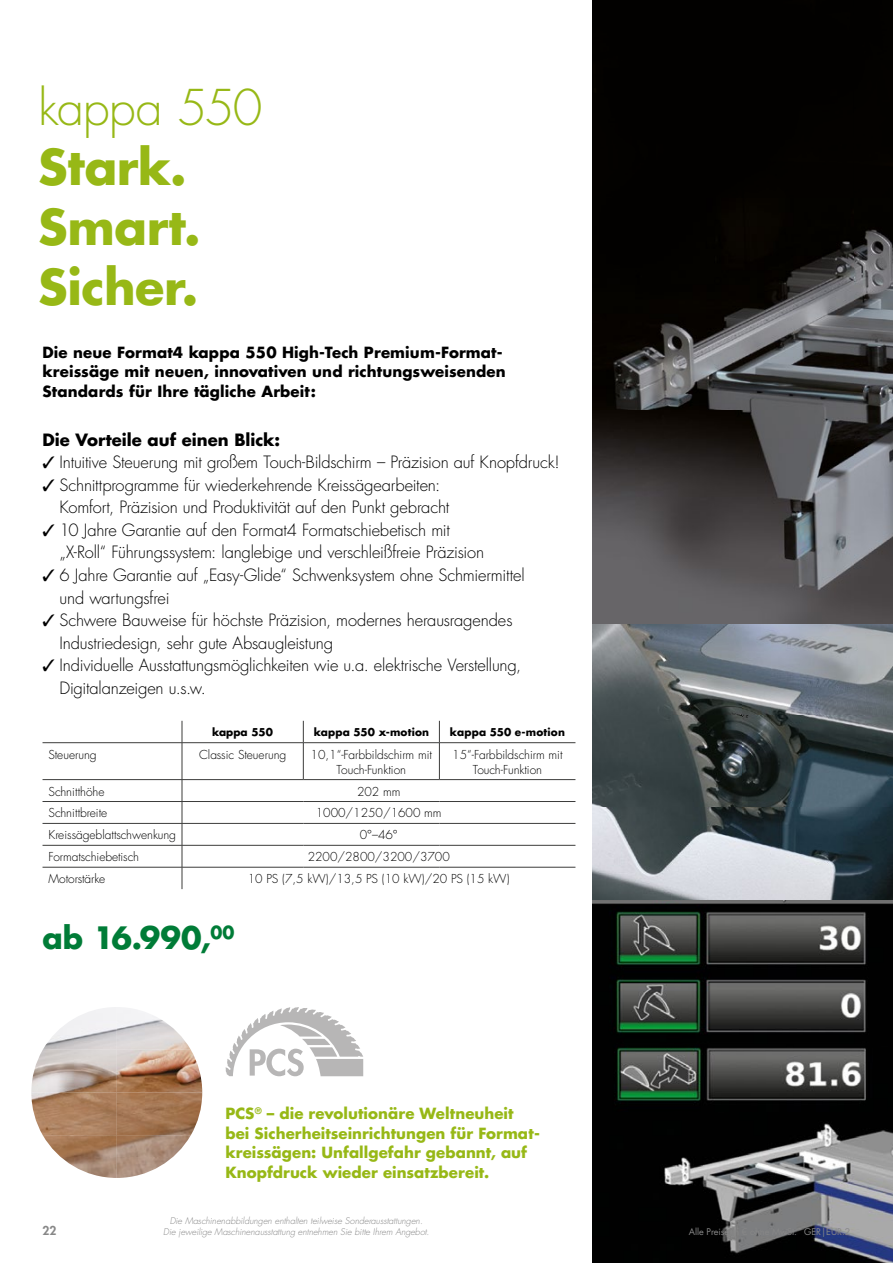
<style>
.page{position:relative;width:893px;height:1263px;background:#fff}
.page>*{position:absolute;margin:0;border:0;box-sizing:border-box;transform-origin:0 0}
.t1{font:700 48px/60px "Futura OT";letter-spacing:-.01em;color:#97b816}
.t2{font:300 48px "Futura OT";letter-spacing:-.03em;color:#97b816}
.t3{font:700 30px "Futura OT";letter-spacing:-.005em;color:#007c37}
.t4{font:300 16.5px/22.5px "Futura OT";letter-spacing:-.01em;color:#000}
.t5{font:700 16.5px "Futura OT";color:#000}
.t6{font:700 15px/19.5px "Futura OT";letter-spacing:.005em;color:#97b816}
.t7{font:700 15px/19.5px "Futura OT";letter-spacing:.01em;color:#000}
.t8{font:300 12px/15px "Futura OT";color:#000;text-align:center}
.t9{font:600 12px "Futura OT";color:#878787}
.t10{font:700 10.5px "Futura OT";letter-spacing:.015em;color:#000}
.t11{font:italic 300 9px/11.2px "Futura OT";color:#878787;text-align:center}
.t12{font:9px "Futura OT";color:#878787}
</style>
<div class="page">
<svg style="left:225px;top:1007px;width:138px;height:69px"></svg>
<img style="left:592px;top:0;width:301px;height:900px">
<img style="left:43px;top:1007px;width:147px;height:42px">
<img style="left:31px;top:1049px;width:171px;height:86px">
<img style="left:43px;top:1135px;width:148px;height:43px">
<svg style="left:592px;top:900px;width:301px;height:363px;background:#323535"></svg>
<img style="left:609px;top:1045px;width:278px;height:66px">
<svg style="left:182px;top:721px;width:1px;height:21px"></svg>
<svg style="left:303px;top:721px;width:1px;height:21px"></svg>
<svg style="left:439px;top:721px;width:1px;height:21px"></svg>
<hr style="left:182px;top:743px;width:1px;height:36px;background:#3c3c3b">
<hr style="left:303px;top:743px;width:1px;height:36px;background:#3c3c3b">
<hr style="left:439px;top:743px;width:1px;height:36px;background:#3c3c3b">
<hr style="left:43px;top:801px;width:139px;height:1px;background:#3c3c3b">
<hr style="left:182px;top:801px;width:121px;height:1px;background:#3c3c3b">
<hr style="left:303px;top:801px;width:136px;height:1px;background:#3c3c3b">
<hr style="left:439px;top:801px;width:136px;height:1px;background:#3c3c3b">
<hr style="left:43px;top:823px;width:139px;height:1px;background:#3c3c3b">
<hr style="left:182px;top:823px;width:121px;height:1px;background:#3c3c3b">
<hr style="left:303px;top:823px;width:136px;height:1px;background:#3c3c3b">
<hr style="left:439px;top:823px;width:136px;height:1px;background:#3c3c3b">
<hr style="left:43px;top:845px;width:139px;height:1px;background:#3c3c3b">
<hr style="left:182px;top:845px;width:121px;height:1px;background:#3c3c3b">
<hr style="left:303px;top:845px;width:136px;height:1px;background:#3c3c3b">
<hr style="left:439px;top:845px;width:136px;height:1px;background:#3c3c3b">
<hr style="left:43px;top:867px;width:139px;height:1px;background:#3c3c3b">
<hr style="left:182px;top:867px;width:121px;height:1px;background:#3c3c3b">
<svg style="left:182px;top:780px;width:1px;height:109px"></svg>
<hr style="left:303px;top:867px;width:136px;height:1px;background:#3c3c3b">
<hr style="left:439px;top:867px;width:136px;height:1px;background:#3c3c3b">
<hr style="left:43px;top:742px;width:139px;height:1px;background:#3c3c3b">
<hr style="left:182px;top:742px;width:121px;height:1px;background:#3c3c3b">
<hr style="left:303px;top:742px;width:136px;height:1px;background:#3c3c3b">
<hr style="left:439px;top:742px;width:136px;height:1px;background:#3c3c3b">
<hr style="left:43px;top:779px;width:139px;height:1px;background:#3c3c3b">
<hr style="left:182px;top:779px;width:121px;height:1px;background:#3c3c3b">
<hr style="left:303px;top:779px;width:136px;height:1px;background:#3c3c3b">
<hr style="left:439px;top:779px;width:136px;height:1px;background:#3c3c3b">
<h1 class="t2" style="left:38px;top:75px;width:226px">kappa 550</h1>
<h1 class="t1" style="left:38px;top:134px;width:164px">Stark.<br>Smart.<br>Sicher.</h1>
<p class="t7" style="left:43px;top:342px;width:465px">Die neue Format4 kappa 550 High-Tech Premium-Format&shy;kreissäge mit neuen, innovativen und richtungsweisenden<br>Standards für Ihre tägliche Arbeit:</p>
<p class="t5" style="left:43px;top:427px;width:239px">Die Vorteile auf einen Blick:</p>
<p class="t4" style="left:43px;top:451px;width:519px">✓ Intuitive Steuerung mit großem Touch-Bildschirm – Präzision auf Knopfdruck!</p>
<p class="t4" style="left:60px;top:474px;width:391px;text-indent:-17px">✓ Schnittprogramme für wiederkehrende Kreissägearbeiten:<br>Komfort, Präzision und Produktivität auf den Punkt gebracht</p>
<p class="t4" style="left:60px;top:519px;width:426px;text-indent:-17px">✓ 10 Jahre Garantie auf den Format4 Formatschiebetisch mit „X-Roll“ Führungssystem: langlebige und verschleißfreie Präzision</p>
<p class="t4" style="left:60px;top:564px;width:467px;text-indent:-17px">✓ 6 Jahre Garantie auf „Easy-Glide“ Schwenksystem ohne Schmiermittel und wartungsfrei</p>
<p class="t4" style="left:60px;top:609px;width:454px;text-indent:-17px">✓ Schwere Bauweise für höchste Präzision, modernes herausragendes<br>Industriedesign, sehr gute Absaugleistung</p>
<p class="t4" style="left:60px;top:654px;width:463px;text-indent:-17px">✓ Individuelle Ausstattungsmöglichkeiten wie u.a. elektrische Verstellung,<br>Digitalanzeigen u.s.w.</p>
<p class="t10" style="left:212px;top:724px;width:62px">kappa 550</p>
<p class="t10" style="left:314px;top:724px;width:117px">kappa 550 x-motion</p>
<p class="t10" style="left:450px;top:724px;width:117px">kappa 550 e-motion</p>
<p class="t8" style="left:49px;top:747px;width:50px">Steuerung</p>
<p class="t8" style="left:199px;top:747px;width:89px">Classic Steuerung</p>
<p class="t8" style="left:311px;top:747px;width:123px">10,1“-Farbbildschirm mit<br>Touch-Funktion</p>
<p class="t8" style="left:452px;top:747px;width:112px">15“-Farbbildschirm mit<br>Touch-Funktion</p>
<p class="t8" style="left:49px;top:784px;width:58px">Schnitthöhe</p>
<p class="t8" style="left:357px;top:784px;width:45px">202 mm</p>
<p class="t8" style="left:49px;top:805px;width:60px">Schnittbreite</p>
<p class="t8" style="left:316px;top:805px;width:127px">1000/1250/1600 mm</p>
<p class="t8" style="left:49px;top:827px;width:129px">Kreissägeblattschwenkung</p>
<p class="t8" style="left:360px;top:827px;width:39px">0°–46°</p>
<p class="t8" style="left:49px;top:849px;width:92px">Formatschiebetisch</p>
<p class="t8" style="left:308px;top:849px;width:144px">2200/2800/3200/3700</p>
<p class="t8" style="left:49px;top:871px;width:58px">Motorstärke</p>
<p class="t8" style="left:248px;top:871px;width:263px">10 PS (7,5 kW)/13,5 PS (10 kW)/20 PS (15 kW)</p>
<h2 class="t3" style="left:43px;top:915px;width:194px">ab 16.990,<sup>00</sup></h2>
<p class="t9" style="left:43px;top:1222px;width:15px">22</p>
<p class="t6" style="left:225px;top:1103px;width:314px">PCS<sup>®</sup> – die revolutionäre Weltneuheit bei Sicherheitseinrichtungen für Format&shy;kreissägen: Unfallgefahr gebannt, auf Knopfdruck wieder einsatzbereit.</p>
<p class="t11" style="left:163px;top:1215px;width:267px">Die Maschinenabbildungen enthalten teilweise Sonderausstattungen.<br>Die jeweilige Maschinenausstattung entnehmen Sie bitte Ihrem Angebot.</p>
<p class="t12" style="left:689px;top:1226px;width:163px">Alle Preise in € ohne MwSt. GER|EUR.2</p>
</div>
